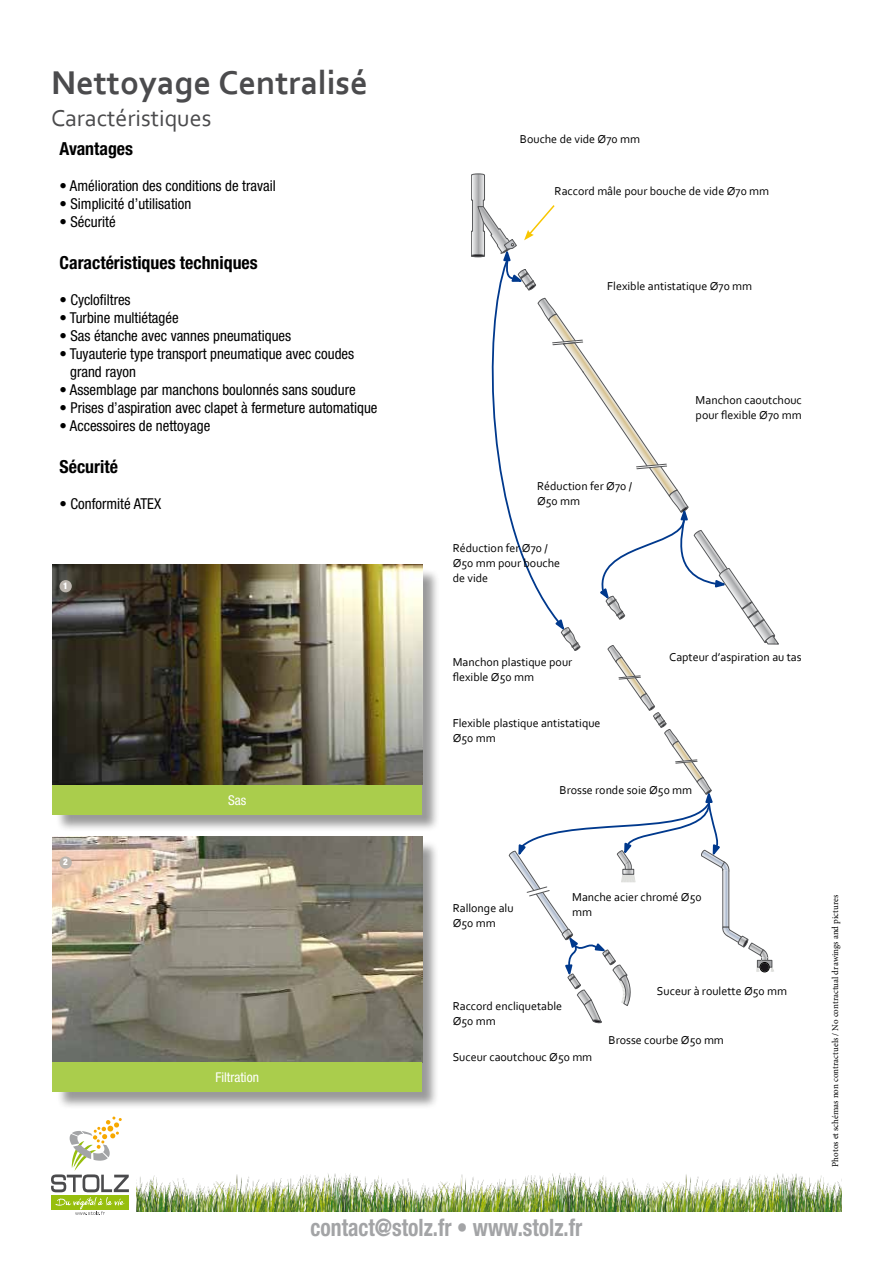
<style>
.page{position:relative;width:893px;height:1263px;background:#fff}
.page>*{position:absolute;margin:0;border:0;box-sizing:border-box;transform-origin:0 0}
.t1{font:700 34.5px "Corbel";color:#4b4b4d}
.t2{font:700 condensed 24px "Helvetica Neue LT Std";color:#a3a4a6;scale:.9 1}
.t3{font:24px "Corbel";color:#4b4b4d}
.t4{font:700 condensed 18px "Helvetica Neue LT Std";color:#000}
.t5{font:condensed 15px/18px "Helvetica Neue LT Std";color:#000}
.t6{font:condensed 13.5px "Helvetica Neue LT Std";color:#fff}
.t7{font:12px/15px "Corbel";color:#000}
.t8{font:900 condensed 9.15px "Helvetica Neue LT Std";color:#fff}
.t9{font:9px "Minion Pro";color:#000}
</style>
<div class="page">
<svg style="left:51px;top:1116px;width:78px;height:99px"></svg>
<img style="left:136px;top:1173px;width:706px;height:39px">
<div style="left:55px;top:568px;width:385px;height:264px;background:#000;opacity:.4"></div>
<div style="left:56px;top:840px;width:383px;height:270px;background:#000;opacity:.4"></div>
<img style="left:52px;top:565px;width:370px;height:220px">
<img style="left:52px;top:837px;width:370px;height:225px">
<div style="left:60px;top:580px;width:12px;height:12px;background:#bbb5ae;border-radius:50%"></div>
<div style="left:60px;top:856px;width:12px;height:13px;background:#bbb5ae;border-radius:50%"></div>
<div style="left:52px;top:785px;width:370px;height:30px;background:#aacd4c"></div>
<div style="left:52px;top:1062px;width:370px;height:30px;background:#aacd4c"></div>
<svg style="left:471px;top:174px;width:308px;height:849px"></svg>
<h1 class="t1" style="left:51px;top:62px;width:318px">Nettoyage Centralisé</h1>
<h2 class="t3" style="left:51px;top:103px;width:162px">Caractéristiques</h2>
<h3 class="t4" style="left:60px;top:138px;width:75px">Avantages</h3>
<p class="t5" style="left:60px;top:177px;width:218px">• Amélioration des conditions de travail</p>
<p class="t5" style="left:60px;top:195px;width:133px">• Simplicité d’utilisation</p>
<p class="t5" style="left:60px;top:213px;width:58px">• Sécurité</p>
<h3 class="t4" style="left:60px;top:252px;width:200px">Caractéristiques techniques</h3>
<p class="t5" style="left:60px;top:291px;width:73px">• Cyclofiltres</p>
<p class="t5" style="left:60px;top:309px;width:121px">• Turbine multiétagée</p>
<p class="t5" style="left:60px;top:327px;width:233px">• Sas étanche avec vannes pneumatiques</p>
<p class="t5" style="left:70px;top:345px;width:286px;text-indent:-11px">• Tuyauterie type transport pneumatique avec coudes grand rayon</p>
<p class="t5" style="left:60px;top:381px;width:298px">• Assemblage par manchons boulonnés sans soudure</p>
<p class="t5" style="left:60px;top:399px;width:319px">• Prises d’aspiration avec clapet à fermeture automatique</p>
<p class="t5" style="left:60px;top:417px;width:152px">• Accessoires de nettoyage</p>
<h3 class="t4" style="left:60px;top:456px;width:60px">Sécurité</h3>
<p class="t5" style="left:60px;top:495px;width:103px">• Conformité ATEX</p>
<p class="t8" style="left:63px;top:580px;width:6px">1</p>
<p class="t8" style="left:63px;top:856px;width:6px">2</p>
<p class="t6" style="left:228px;top:792px;width:20px">Sas</p>
<p class="t6" style="left:216px;top:1069px;width:45px">Filtration</p>
<p class="t7" style="left:520px;top:131px;width:122px">Bouche de vide Ø70 mm</p>
<p class="t7" style="left:555px;top:183px;width:216px">Raccord mâle pour bouche de vide Ø70 mm</p>
<p class="t7" style="left:607px;top:278px;width:146px">Flexible antistatique Ø70 mm</p>
<p class="t7" style="left:537px;top:478px;width:97px">Réduction fer Ø70 /<br>Ø50 mm</p>
<p class="t7" style="left:453px;top:540px;width:109px">Réduction fer Ø70 /<br>Ø50 mm pour bouche de vide</p>
<p class="t7" style="left:453px;top:654px;width:121px">Manchon plastique pour flexible Ø50 mm</p>
<p class="t7" style="left:453px;top:715px;width:149px">Flexible plastique antistatique<br>Ø50 mm</p>
<p class="t7" style="left:696px;top:392px;width:108px">Manchon caoutchouc pour flexible Ø70 mm</p>
<p class="t7" style="left:669px;top:649px;width:134px">Capteur d’aspiration au tas</p>
<p class="t7" style="left:453px;top:900px;width:62px">Rallonge alu<br>Ø50 mm</p>
<p class="t7" style="left:560px;top:782px;width:134px">Brosse ronde soie Ø50 mm</p>
<p class="t7" style="left:572px;top:889px;width:131px">Manche acier chromé Ø50 mm</p>
<p class="t7" style="left:657px;top:983px;width:132px">Suceur à roulette Ø50 mm</p>
<p class="t7" style="left:453px;top:999px;width:111px">Raccord encliquetable<br>Ø50 mm</p>
<p class="t7" style="left:453px;top:1049px;width:141px">Suceur caoutchouc Ø50 mm</p>
<p class="t7" style="left:609px;top:1032px;width:117px">Brosse courbe Ø50 mm</p>
<h2 class="t2" style="left:311px;top:1213px;width:304px">contact@stolz.fr • www.stolz.fr</h2>
<p class="t9" style="left:829px;top:1166px;width:273px;rotate:-90deg">Photos et schémas non contractuels / No contractual drawings and pictures</p>
</div>
